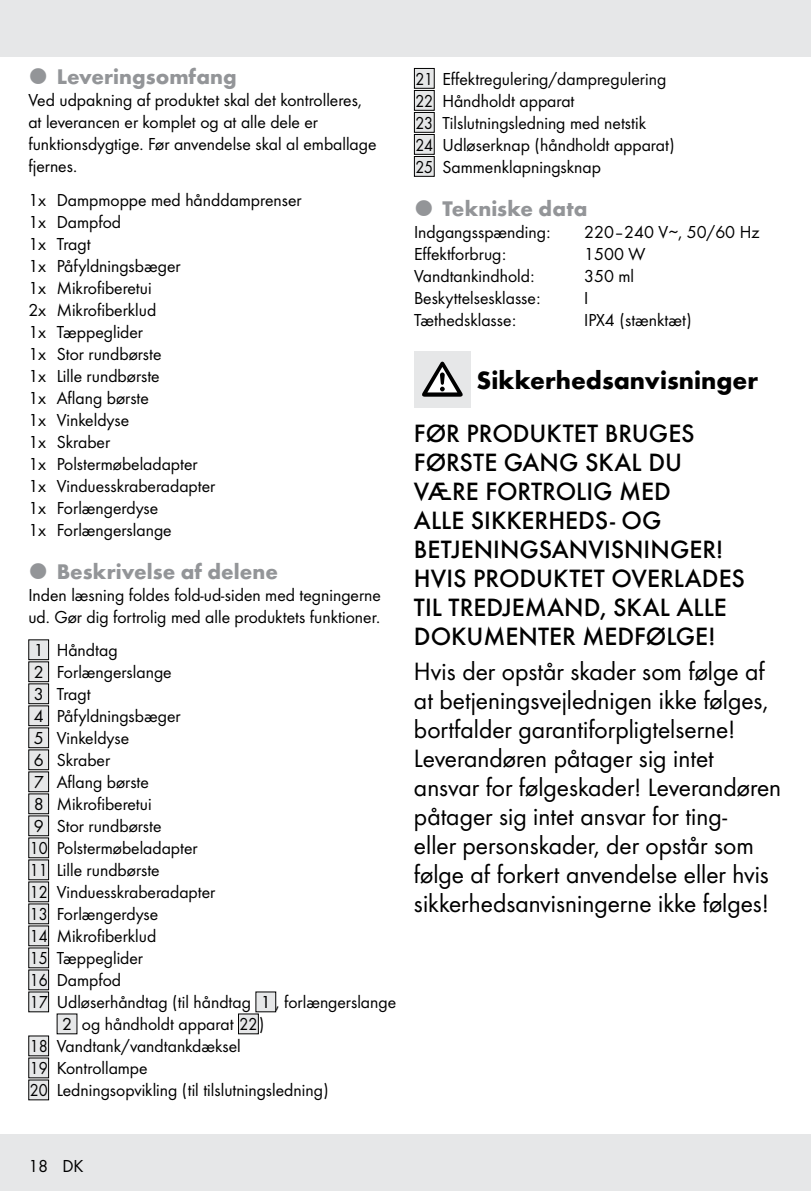
<style>
.page{position:relative;width:811px;height:1191px;background:#fff}
.page>*{position:absolute;margin:0;border:0;box-sizing:border-box;transform-origin:0 0}
.t1{font:26px/29px "Futura Boo";color:#000}
.t2{font:500 26px/29px "Futura";color:#000}
.t3{font:700 26px "Futura";color:#000}
.t4{font:700 22px "Futura";color:#939598}
.t5{font:18px/22px "Futura Boo";color:#000}
.t6{font:18px/22px "Futura Boo";color:#000;scale:.9 1}
</style>
<div class="page">
<div style="left:0;top:1134px;width:811px;height:57px;background:#e6e7e8"></div>
<div style="left:0;top:0;width:811px;height:57px;background:#e6e7e8"></div>
<div style="left:29px;top:640px;width:20px;height:19px;background:#e6e7e8"></div>
<div style="left:28px;top:639px;width:21px;height:21px;border:1px solid #000"></div>
<div style="left:29px;top:662px;width:20px;height:19px;background:#e6e7e8"></div>
<div style="left:28px;top:661px;width:21px;height:21px;border:1px solid #000"></div>
<div style="left:29px;top:684px;width:20px;height:19px;background:#e6e7e8"></div>
<div style="left:28px;top:683px;width:21px;height:21px;border:1px solid #000"></div>
<div style="left:29px;top:706px;width:20px;height:19px;background:#e6e7e8"></div>
<div style="left:28px;top:705px;width:21px;height:21px;border:1px solid #000"></div>
<div style="left:29px;top:728px;width:20px;height:19px;background:#e6e7e8"></div>
<div style="left:28px;top:727px;width:21px;height:21px;border:1px solid #000"></div>
<div style="left:29px;top:750px;width:20px;height:19px;background:#e6e7e8"></div>
<div style="left:28px;top:749px;width:21px;height:21px;border:1px solid #000"></div>
<div style="left:29px;top:772px;width:20px;height:19px;background:#e6e7e8"></div>
<div style="left:28px;top:771px;width:21px;height:21px;border:1px solid #000"></div>
<div style="left:29px;top:794px;width:20px;height:19px;background:#e6e7e8"></div>
<div style="left:28px;top:793px;width:21px;height:21px;border:1px solid #000"></div>
<div style="left:29px;top:816px;width:20px;height:19px;background:#e6e7e8"></div>
<div style="left:28px;top:815px;width:21px;height:21px;border:1px solid #000"></div>
<div style="left:29px;top:838px;width:20px;height:19px;background:#e6e7e8"></div>
<div style="left:28px;top:837px;width:21px;height:21px;border:1px solid #000"></div>
<div style="left:29px;top:860px;width:20px;height:19px;background:#e6e7e8"></div>
<div style="left:28px;top:859px;width:21px;height:21px;border:1px solid #000"></div>
<div style="left:29px;top:882px;width:20px;height:19px;background:#e6e7e8"></div>
<div style="left:28px;top:881px;width:21px;height:21px;border:1px solid #000"></div>
<div style="left:29px;top:904px;width:20px;height:19px;background:#e6e7e8"></div>
<div style="left:28px;top:903px;width:21px;height:21px;border:1px solid #000"></div>
<div style="left:29px;top:926px;width:20px;height:19px;background:#e6e7e8"></div>
<div style="left:28px;top:925px;width:21px;height:21px;border:1px solid #000"></div>
<div style="left:29px;top:948px;width:20px;height:19px;background:#e6e7e8"></div>
<div style="left:28px;top:947px;width:21px;height:21px;border:1px solid #000"></div>
<div style="left:29px;top:970px;width:20px;height:19px;background:#e6e7e8"></div>
<div style="left:28px;top:969px;width:21px;height:21px;border:1px solid #000"></div>
<div style="left:29px;top:992px;width:20px;height:19px;background:#e6e7e8"></div>
<div style="left:28px;top:991px;width:21px;height:21px;border:1px solid #000"></div>
<div style="left:256px;top:992px;width:20px;height:19px;background:#e6e7e8"></div>
<div style="left:57px;top:1014px;width:20px;height:19px;background:#e6e7e8"></div>
<div style="left:238px;top:1014px;width:20px;height:19px;background:#e6e7e8"></div>
<div style="left:238px;top:1013px;width:21px;height:21px;border:1px solid #000"></div>
<div style="left:29px;top:1036px;width:20px;height:19px;background:#e6e7e8"></div>
<div style="left:28px;top:1035px;width:21px;height:21px;border:1px solid #000"></div>
<div style="left:29px;top:1058px;width:20px;height:19px;background:#e6e7e8"></div>
<div style="left:28px;top:1057px;width:21px;height:21px;border:1px solid #000"></div>
<div style="left:29px;top:1080px;width:20px;height:19px;background:#e6e7e8"></div>
<div style="left:28px;top:1079px;width:21px;height:21px;border:1px solid #000"></div>
<div style="left:414px;top:68px;width:20px;height:20px;background:#e6e7e8"></div>
<div style="left:414px;top:68px;width:21px;height:21px;border:1px solid #000"></div>
<div style="left:414px;top:90px;width:20px;height:20px;background:#e6e7e8"></div>
<div style="left:414px;top:90px;width:21px;height:21px;border:1px solid #000"></div>
<div style="left:414px;top:112px;width:20px;height:20px;background:#e6e7e8"></div>
<div style="left:414px;top:112px;width:21px;height:21px;border:1px solid #000"></div>
<div style="left:414px;top:134px;width:20px;height:20px;background:#e6e7e8"></div>
<div style="left:414px;top:134px;width:21px;height:21px;border:1px solid #000"></div>
<div style="left:414px;top:156px;width:20px;height:20px;background:#e6e7e8"></div>
<div style="left:414px;top:156px;width:21px;height:21px;border:1px solid #000"></div>
<div style="left:414px;top:351px;width:57px;height:56px;background:#e6e7e8"></div>
<svg style="left:422px;top:362px;width:40px;height:35px"></svg>
<p class="t4" style="left:57px;top:61px;width:181px">Leveringsomfang</p>
<p class="t5" style="left:28px;top:88px;width:350px">Ved udpakning af produktet skal det kontrolleres, at leverancen er komplet og at alle dele er funktionsdygtige. Før anvendelse skal al emballage fjernes.</p>
<p class="t5" style="left:28px;top:188px;width:275px">1x Dampmoppe med hånddamprenser<br>1x Dampfod<br>1x Tragt<br>1x Påfyldningsbæger<br>1x Mikrofiberetui<br>2x Mikrofiberklud<br>1x Tæppeglider<br>1x Stor rundbørste<br>1x Lille rundbørste<br>1x Aflang børste<br>1x Vinkeldyse<br>1x Skraber<br>1x Polstermøbeladapter<br>1x Vinduesskraberadapter<br>1x Forlængerdyse<br>1x Forlængerslange</p>
<p class="t4" style="left:57px;top:555px;width:223px">Beskrivelse af delene</p>
<p class="t5" style="left:28px;top:583px;width:354px">Inden læsning foldes fold-ud-siden med tegningerne ud. Gør dig fortrolig med alle produktets funktioner.</p>
<p class="t5" style="left:34px;top:638px;width:85px">1 Håndtag</p>
<p class="t5" style="left:34px;top:660px;width:139px">2 Forlængerslange</p>
<p class="t5" style="left:34px;top:682px;width:59px">3 Tragt</p>
<p class="t5" style="left:34px;top:704px;width:148px">4 Påfyldningsbæger</p>
<p class="t5" style="left:34px;top:726px;width:97px">5 Vinkeldyse</p>
<p class="t5" style="left:34px;top:748px;width:78px">6 Skraber</p>
<p class="t5" style="left:34px;top:770px;width:117px">7 Aflang børste</p>
<p class="t5" style="left:34px;top:792px;width:120px">8 Mikrofiberetui</p>
<p class="t5" style="left:34px;top:814px;width:129px">9 Stor rundbørste</p>
<p class="t6" style="left:30px;top:836px;width:188px">10 Polstermøbeladapter</p>
<p class="t6" style="left:30px;top:858px;width:146px">11 Lille rundbørste</p>
<p class="t6" style="left:30px;top:880px;width:208px">12 Vinduesskraberadapter</p>
<p class="t6" style="left:30px;top:902px;width:144px">13 Forlængerdyse</p>
<p class="t6" style="left:30px;top:924px;width:142px">14 Mikrofiberklud</p>
<p class="t6" style="left:30px;top:946px;width:127px">15 Tæppeglider</p>
<p class="t6" style="left:30px;top:968px;width:103px">16 Dampfod</p>
<p class="t6" style="left:30px;top:990px;width:408px">17 Udløserhåndtag (til håndtag 1 , forlængerslange</p>
<p class="t5" style="left:62px;top:1012px;width:204px">2 og håndholdt apparat 22)</p>
<p class="t6" style="left:30px;top:1034px;width:236px">18 Vandtank/vandtankdæksel</p>
<p class="t6" style="left:30px;top:1056px;width:132px">19 Kontrollampe</p>
<p class="t6" style="left:30px;top:1078px;width:334px">20 Ledningsopvikling (til tilslutningsledning)</p>
<p class="t6" style="left:415px;top:67px;width:290px">21 Effektregulering/dampregulering<br>22 Håndholdt apparat<br>23 Tilslutningsledning med netstik<br>24 Udløserknap (håndholdt apparat)<br>25 Sammenklapningsknap</p>
<p class="t4" style="left:442px;top:192px;width:147px">Tekniske data</p>
<p class="t5" style="left:414px;top:220px;width:138px">Indgangsspænding:</p>
<p class="t5" style="left:584px;top:220px;width:177px">220–240 V∼, 50/60 Hz</p>
<p class="t5" style="left:414px;top:242px;width:94px">Effektforbrug:</p>
<p class="t5" style="left:584px;top:242px;width:63px">1500 W</p>
<p class="t5" style="left:414px;top:264px;width:122px">Vandtankindhold:</p>
<p class="t5" style="left:584px;top:264px;width:52px">350 ml</p>
<p class="t5" style="left:414px;top:286px;width:128px">Beskyttelsesklasse:</p>
<p class="t5" style="left:584px;top:286px;width:6px">I</p>
<p class="t5" style="left:414px;top:308px;width:104px">Tæthedsklasse:</p>
<p class="t5" style="left:584px;top:308px;width:109px">IPX4 (stænktæt)</p>
<h1 class="t3" style="left:476px;top:361px;width:283px">Sikkerhedsanvisninger</h1>
<h1 class="t2" style="left:414px;top:417px;width:332px">FØR PRODUKTET BRUGES<br>FØRSTE GANG SKAL DU<br>VÆRE FORTROLIG MED<br>ALLE SIKKERHEDS- OG<br>BETJENINGSANVISNINGER!<br>HVIS PRODUKTET OVERLADES<br>TIL TREDJEMAND, SKAL ALLE<br>DOKUMENTER MEDFØLGE!</h1>
<p class="t1" style="left:414px;top:655px;width:369px">Hvis der opstår skader som følge af at betjeningsvejlednigen ikke følges, bortfalder garantiforpligtelserne!<br>Leverandøren påtager sig intet ansvar for følgeskader! Leverandøren påtager sig intet ansvar for ting-<br>eller personskader, der opstår som følge af forkert anvendelse eller hvis sikkerhedsanvisningerne ikke følges!</p>
<p class="t5" style="left:28px;top:1154px;width:57px">18 DK</p>
</div>
